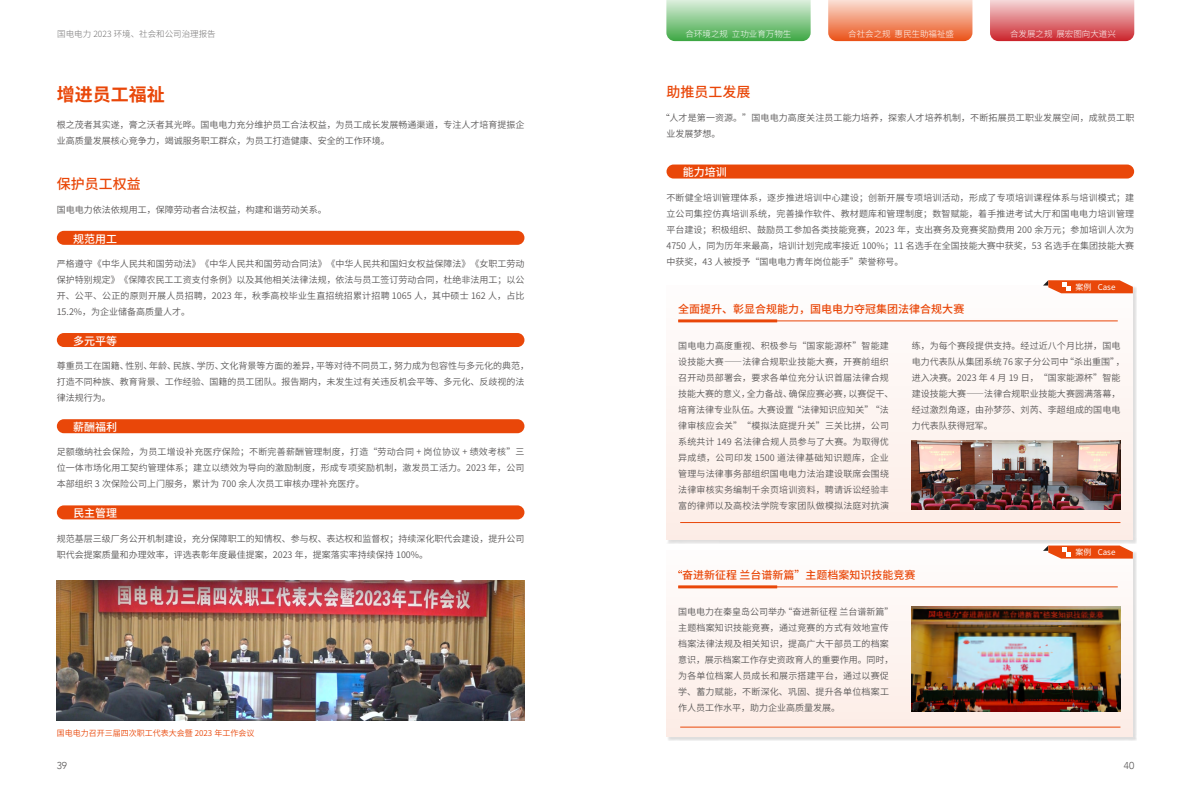
<style>
.page{position:relative;width:1191px;height:808px;background:#fff}
.page>*{position:absolute;margin:0;border:0;box-sizing:border-box;transform-origin:0 0}
.t1{font:700 18px "Source Han Sans CN";color:#e94709}
.t2{font:500 14px "Source Han Sans CN";color:#e94709}
.t3{font:500 11px "Source Han Sans CN";color:#e94709}
.t4{font:500 11px "Source Han Sans CN";color:#fff}
.t5{font:300 10px "Avenir";color:#595757}
.t6{font:9px/16px "Source Han Sans CN";color:#595757}
.t7{font:9px/16px "Source Han Sans CN";letter-spacing:.02em;color:#595757}
.t8{font:300 8.5px "Source Han Sans CN";color:#fff}
.t9{font:300 8.5px "Source Han Sans CN";color:#727171}
.t10{font:8px "Source Han Sans CN";color:#e94709}
.t11{font:8px "Source Han Sans CN";color:#fff}
</style>
<div class="page">
<svg style="left:828px;top:0;width:144px;height:41px;background:#f29977"></svg>
<svg style="left:990px;top:0;width:144px;height:41px;background:#e07e83"></svg>
<svg style="left:666px;top:0;width:144px;height:41px;background:#8ecb91"></svg>
<img style="left:57px;top:581px;width:467px;height:140px">
<div style="left:667px;top:286px;width:470px;height:258px;background:#595757;opacity:.2"></div>
<div style="left:666px;top:285px;width:466px;height:255px;background:#fdf5f2"></div>
<hr style="left:678px;top:321px;width:439px;height:1px;background:#e94709">
<hr style="left:678px;top:319px;width:99px;height:3px;background:#e94709">
<hr style="left:680px;top:522px;width:440px;height:1px;background:#e94709">
<svg style="left:1043px;top:280px;width:89px;height:13px"></svg>
<img style="left:911px;top:440px;width:209px;height:70px">
<div style="left:667px;top:551px;width:470px;height:190px;background:#595757;opacity:.2"></div>
<div style="left:666px;top:551px;width:466px;height:186px;background:#fdf5f2"></div>
<hr style="left:678px;top:587px;width:439px;height:1px;background:#e94709">
<hr style="left:678px;top:585px;width:99px;height:3px;background:#e94709">
<hr style="left:680px;top:727px;width:440px;height:1px;background:#e94709">
<svg style="left:1043px;top:545px;width:89px;height:14px"></svg>
<img style="left:911px;top:607px;width:209px;height:105px">
<div style="left:57px;top:231px;width:467px;height:14px;background:#e94709;border-radius:7px"></div>
<div style="left:666px;top:165px;width:468px;height:14px;background:#e94709;border-radius:7px"></div>
<div style="left:57px;top:333px;width:467px;height:14px;background:#e94709;border-radius:7px"></div>
<div style="left:57px;top:419px;width:467px;height:14px;background:#e94709;border-radius:7px"></div>
<div style="left:57px;top:505px;width:467px;height:14px;background:#e94709;border-radius:7px"></div>
<p class="t9" style="left:57px;top:29px;width:160px">国电电力 2023 环境、社会和公司治理报告</p>
<p class="t8" style="left:685px;top:29px;width:107px">合环境之规 立功业育万物生</p>
<p class="t8" style="left:848px;top:29px;width:107px">合社会之规 惠民生助福祉盛</p>
<p class="t8" style="left:1010px;top:29px;width:107px">合发展之规 展宏图向大道兴</p>
<h1 class="t1" style="left:57px;top:84px;width:109px">增进员工福祉</h1>
<p class="t6" style="left:57px;top:117px;width:469px">根之茂者其实遂，膏之沃者其光晔。国电电力充分维护员工合法权益，为员工成长发展畅通渠道，专注人才培育提振企业高质量发展核心竞争力，竭诚服务职工群众，为员工打造健康、安全的工作环境。</p>
<h2 class="t2" style="left:57px;top:177px;width:85px">保护员工权益</h2>
<p class="t6" style="left:57px;top:202px;width:271px">国电电力依法依规用工，保障劳动者合法权益，构建和谐劳动关系。</p>
<p class="t4" style="left:73px;top:233px;width:45px">规范用工</p>
<p class="t6" style="left:57px;top:256px;width:469px;text-align:justify">严格遵守《中华人民共和国劳动法》《中华人民共和国劳动合同法》《中华人民共和国妇女权益保障法》《女职工劳动保护特别规定》《保障农民工工资支付条例》以及其他相关法律法规，依法与员工签订劳动合同，杜绝非法用工；以公开、公平、公正的原则开展人员招聘，2023 年，秋季高校毕业生直招统招累计招聘 1065 人，其中硕士 162 人，占比15.2%，为企业储备高质量人才。</p>
<p class="t4" style="left:73px;top:335px;width:45px">多元平等</p>
<p class="t6" style="left:57px;top:358px;width:474px">尊重员工在国籍、性别、年龄、民族、学历、文化背景等方面的差异，平等对待不同员工，努力成为包容性与多元化的典范，打造不同种族、教育背景、工作经验、国籍的员工团队。报告期内，未发生过有关违反机会平等、多元化、反歧视的法律法规行为。</p>
<p class="t4" style="left:73px;top:421px;width:45px">薪酬福利</p>
<p class="t6" style="left:57px;top:444px;width:469px;text-align:justify">足额缴纳社会保险，为员工增设补充医疗保险；不断完善薪酬管理制度，打造“劳动合同 + 岗位协议 + 绩效考核”三位一体市场化用工契约管理体系；建立以绩效为导向的激励制度，形成专项奖励机制，激发员工活力。2023 年，公司本部组织 3 次保险公司上门服务，累计为 700 余人次员工审核办理补充医疗。</p>
<p class="t4" style="left:73px;top:507px;width:45px">民主管理</p>
<p class="t6" style="left:57px;top:530px;width:469px">规范基层三级厂务公开机制建设，充分保障职工的知情权、参与权、表达权和监督权；持续深化职代会建设，提升公司职代会提案质量和办理效率，评选表彰年度最佳提案，2023 年，提案落实率持续保持 100%。</p>
<p class="t10" style="left:57px;top:729px;width:199px">国电电力召开三届四次职工代表大会暨 2023 年工作会议</p>
<h2 class="t2" style="left:666px;top:85px;width:85px">助推员工发展</h2>
<p class="t6" style="left:666px;top:110px;width:469px;text-indent:3px">人才是第一资源。”国电电力高度关注员工能力培养，探索人才培养机制，不断拓展员工职业发展空间，成就员工职业发展梦想。</p>
<p class="t4" style="left:683px;top:167px;width:45px">能力培训</p>
<p class="t6" style="left:666px;top:190px;width:469px;text-align:justify">不断健全培训管理体系，逐步推进培训中心建设；创新开展专项培训活动，形成了专项培训课程体系与培训模式；建立公司集控仿真培训系统，完善操作软件、教材题库和管理制度；数智赋能，着手推进考试大厅和国电电力培训管理平台建设；积极组织、鼓励员工参加各类技能竞赛，2023 年，支出赛务及竞赛奖励费用 200 余万元；参加培训人次为4750 人，同为历年来最高，培训计划完成率接近 100%；11 名选手在全国技能大赛中获奖，53 名选手在集团技能大赛中获奖，43 人被授予“国电电力青年岗位能手”荣誉称号。</p>
<p class="t11" style="left:1075px;top:283px;width:41px">案例 Case</p>
<p class="t3" style="left:678px;top:304px;width:287px">全面提升、彰显合规能力，国电电力夺冠集团法律合规大赛</p>
<p class="t6" style="left:911px;top:337px;width:215px">练，为每个赛段提供支持。经过近八个月比拼，国电电力代表队从集团系统 76 家子分公司中“杀出重围”，进入决赛。2023 年 4 月 19 日，“国家能源杯”智能建设技能大赛——法律合规职业技能大赛圆满落幕，经过激烈角逐，由孙梦莎、刘芮、李超组成的国电电力代表队获得冠军。</p>
<p class="t7" style="left:678px;top:337px;width:217px">国电电力高度重视、积极参与“国家能源杯”智能建设技能大赛——法律合规职业技能大赛，开赛前组织召开动员部署会，要求各单位充分认识首届法律合规技能大赛的意义，全力备战、确保应赛必赛，以赛促干、培育法律专业队伍。大赛设置“法律知识应知关”“法律审核应会关”“模拟法庭提升关”三关比拼，公司系统共计 149 名法律合规人员参与了大赛。为取得优异成绩，公司印发 1500 道法律基础知识题库，企业管理与法律事务部组织国电电力法治建设联席会围绕法律审核实务编制千余页培训资料，聘请诉讼经验丰富的律师以及高校法学院专家团队做模拟法庭对抗演</p>
<p class="t3" style="left:682px;top:570px;width:235px">奋进新征程 兰台谱新篇”主题档案知识技能竞赛</p>
<p class="t7" style="left:678px;top:603px;width:217px">国电电力在秦皇岛公司举办“奋进新征程 兰台谱新篇”主题档案知识技能竞赛，通过竞赛的方式有效地宣传档案法律法规及相关知识，提高广大干部员工的档案意识，展示档案工作存史资政育人的重要作用。同时，为各单位档案人员成长和展示搭建平台，通过以赛促学、蓄力赋能，不断深化、巩固、提升各单位档案工作人员工作水平，助力企业高质量发展。</p>
<p class="t11" style="left:1075px;top:548px;width:41px">案例 Case</p>
<p class="t5" style="left:57px;top:759px;width:12px">39</p>
<p class="t5" style="left:1123px;top:759px;width:12px">40</p>
</div>
